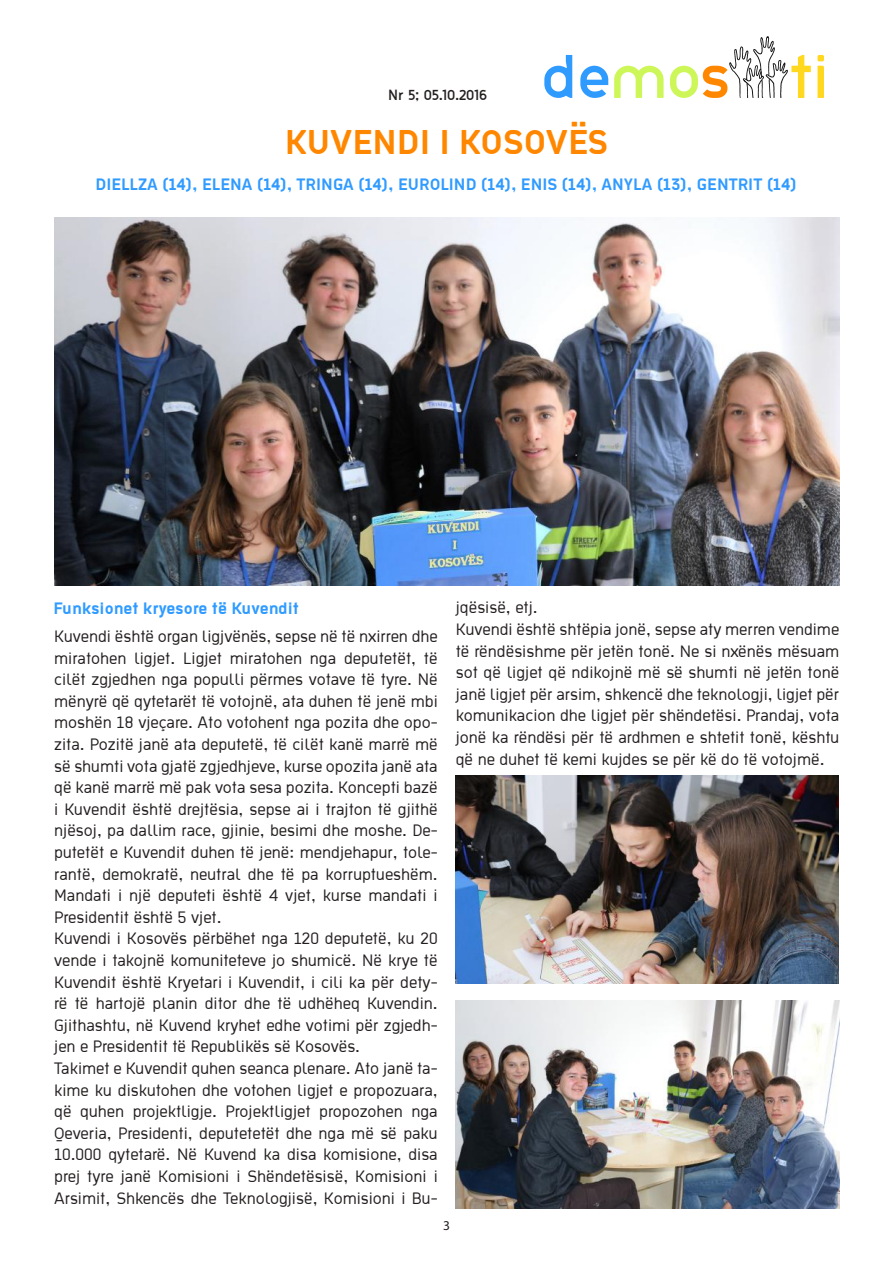
<style>
.page{position:relative;width:893px;height:1263px;background:#fff}
.page>*{position:absolute;margin:0;border:0;box-sizing:border-box;transform-origin:0 0}
.t1{font:700 37.5px "Ekstropia";color:#ff8700}
.t2{font:18px/21.6px "Ekstropia";color:#241f1f}
.t3{font:700 18px "Ekstropia";color:#309bff}
.t4{font:13.5px "Thelbi Kujtesa";color:#241f1f}
.t5{font:13.5px "Myriad Pro";color:#241f1f}
</style>
<div class="page">
<svg style="left:544px;top:55px;width:28px;height:43px"></svg>
<svg style="left:580px;top:66px;width:28px;height:32px"></svg>
<svg style="left:614px;top:66px;width:50px;height:32px"></svg>
<svg style="left:817px;top:55px;width:7px;height:43px"></svg>
<svg style="left:670px;top:36px;width:141px;height:62px"></svg>
<img style="left:54px;top:217px;width:785px;height:368px">
<img style="left:456px;top:1001px;width:383px;height:208px">
<img style="left:456px;top:775px;width:383px;height:208px">
<p class="t4" style="left:388px;top:85px;width:100px">Nr 5; 05.10.2016</p>
<h1 class="t1" style="left:285px;top:120px;width:325px">KUVENDI I KOSOVËS</h1>
<p class="t3" style="left:95px;top:174px;width:703px">DIELLZA (14), ELENA (14), TRINGA (14), EUROLIND (14), ENIS (14), ANYLA (13), GENTRIT (14)</p>
<p class="t3" style="left:54px;top:597px;width:247px">Funksionet kryesore të Kuvendit</p>
<p class="t2" style="left:54px;top:625px;width:385px">Kuvendi është organ ligjvënës, sepse në të nxirren dhe miratohen ligjet. Ligjet miratohen nga deputetët, të cilët zgjedhen nga populli përmes votave të tyre. Në mënyrë që qytetarët të votojnë, ata duhen të jenë mbi moshën 18 vjeçare. Ato votohent nga pozita dhe opo&shy;zita. Pozitë janë ata deputetë, të cilët kanë marrë më së shumti vota gjatë zgjedhjeve, kurse opozita janë ata që kanë marrë më pak vota sesa pozita. Koncepti bazë i Kuvendit është drejtësia, sepse ai i trajton të gjithë njësoj, pa dallim race, gjinie, besimi dhe moshe. De&shy;putetët e Kuvendit duhen të jenë: mendjehapur, tole&shy;rantë, demokratë, neutral dhe të pa korruptueshëm.<br>Mandati i një deputeti është 4 vjet, kurse mandati i Presidentit është 5 vjet.<br>Kuvendi i Kosovës përbëhet nga 120 deputetë, ku 20 vende i takojnë komuniteteve jo shumicë. Në krye të Kuvendit është Kryetari i Kuvendit, i cili ka për dety&shy;rë të hartojë planin ditor dhe të udhëheq Kuvendin.<br>Gjithashtu, në Kuvend kryhet edhe votimi për zgjedh&shy;jen e Presidentit të Republikës së Kosovës.<br>Takimet e Kuvendit quhen seanca plenare. Ato janë ta&shy;kime ku diskutohen dhe votohen ligjet e propozuara, që quhen projektligje. Projektligjet propozohen nga Qeveria, Presidenti, deputetetët dhe nga më së paku 10.000 qytetarë. Në Kuvend ka disa komisione, disa prej tyre janë Komisioni i Shëndetësisë, Komisioni i Arsimit, Shkencës dhe Teknologjisë, Komisioni i Bu-</p>
<p class="t2" style="left:456px;top:596px;width:385px">jqësisë, etj.<br>Kuvendi është shtëpia jonë, sepse aty merren vendime të rëndësishme për jetën tonë. Ne si nxënës mësuam sot që ligjet që ndikojnë më së shumti në jetën tonë janë ligjet për arsim, shkencë dhe teknologji, ligjet për komunikacion dhe ligjet për shëndetësi. Prandaj, vota jonë ka rëndësi për të ardhmen e shtetit tonë, kështu që ne duhet të kemi kujdes se për kë do të votojmë.</p>
<p class="t5" style="left:443px;top:1217px;width:8px">3</p>
</div>
